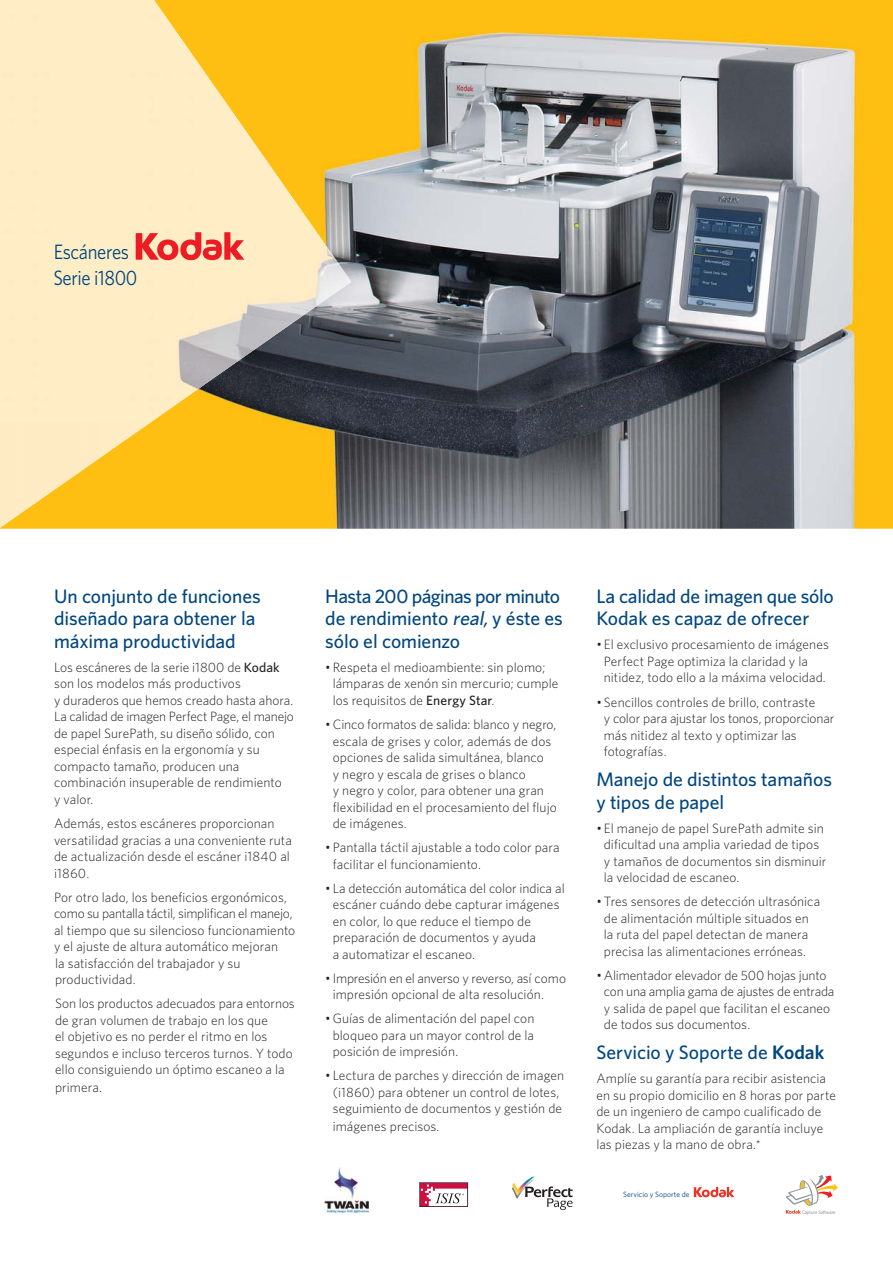
<style>
.page{position:relative;width:893px;height:1263px;background:#fff}
.page>*{position:absolute;margin:0;border:0;box-sizing:border-box;transform-origin:0 0}
.t1{font:20.85px/26.1px "Whitney K";letter-spacing:-.02em;color:#00467f;scale:.9 1}
.t2{font:500 19.5px/22.5px "Whitney K";letter-spacing:-.005em;color:#00467f}
.t3{font:300 13.5px/16.5px "Whitney K";letter-spacing:.005em;color:#231f20}
.t4{font:7.65px "Whitney K";color:#00467f}
.t5{font:300 5.1px "Helvetica";color:#8e9599;scale:.9 1}
.s1{font-weight:500}
.s2{font-style:italic}
.s3{font-weight:600}
</style>
<div class="page">
<img style="left:153px;top:0;width:740px;height:529px">
<div style="left:99px;top:423px;width:54px;height:106px;background:#febf12"></div>
<div style="left:0;top:0;width:200px;height:423px;background:#ffedc5"></div>
<img style="left:200px;top:64px;width:51px;height:325px">
<img style="left:250px;top:136px;width:51px;height:217px">
<img style="left:300px;top:208px;width:51px;height:110px">
<img style="left:0;top:422px;width:99px;height:107px">
<img style="left:99px;top:422px;width:53px;height:37px">
<img style="left:325px;top:1167px;width:44px;height:45px">
<svg style="left:419px;top:1182px;width:49px;height:25px"></svg>
<svg style="left:786px;top:1175px;width:52px;height:39px"></svg>
<svg style="left:512px;top:1177px;width:61px;height:33px"></svg>
<svg style="left:694px;top:1187px;width:40px;height:10px"></svg>
<svg style="left:136px;top:232px;width:108px;height:28px;background:#f58071"></svg>
<h1 class="t1" style="left:53px;top:240px;width:95px">Escáneres<br>Serie i1800</h1>
<h2 class="t2" style="left:54px;top:586px;width:208px">Un conjunto de funciones diseñado para obtener la máxima productividad</h2>
<p class="t3" style="left:54px;top:660px;width:241px">Los escáneres de la serie i1800 de <span class="s1">Kodak </span>son los modelos más productivos<br>y duraderos que hemos creado hasta ahora.<br>La calidad de imagen Perfect Page, el manejo de papel SurePath, su diseño sólido, con especial énfasis en la ergonomía y su compacto tamaño, producen una combinación insuperable de rendimiento<br>y valor.</p>
<p class="t3" style="left:54px;top:816px;width:239px">Además, estos escáneres proporcionan versatilidad gracias a una conveniente ruta de actualización desde el escáner i1840 al i1860.</p>
<p class="t3" style="left:54px;top:890px;width:243px">Por otro lado, los beneficios ergonómicos, como su pantalla táctil, simplifican el manejo, al tiempo que su silencioso funcionamiento y el ajuste de altura automático mejoran<br>la satisfacción del trabajador y su productividad.</p>
<p class="t3" style="left:55px;top:996px;width:241px">Son los productos adecuados para entornos de gran volumen de trabajo en los que<br>el objetivo es no perder el ritmo en los segundos e incluso terceros turnos. Y todo ello consiguiendo un óptimo escaneo a la</p>
<p class="t3" style="left:55px;top:1080px;width:49px">primera.</p>
<h2 class="t2" style="left:325px;top:586px;width:239px">Hasta 200 páginas por minuto de rendimiento <span class="s2">real,</span> y éste es sólo el comienzo</h2>
<p class="t3" style="left:333px;top:660px;width:227px;text-indent:-8px">• Respeta el medioambiente: sin plomo; lámparas de xenón sin mercurio; cumple los requisitos de <span class="s1">Energy Star</span>.</p>
<p class="t3" style="left:333px;top:717px;width:226px;text-indent:-8px">• Cinco formatos de salida: blanco y negro, escala de grises y color, además de dos opciones de salida simultánea, blanco<br>y negro y escala de grises o blanco<br>y negro y color, para obtener una gran flexibilidad en el procesamiento del flujo de imágenes.</p>
<p class="t3" style="left:333px;top:840px;width:228px;text-indent:-8px">• Pantalla táctil ajustable a todo color para facilitar el funcionamiento.</p>
<p class="t3" style="left:333px;top:881px;width:233px;text-indent:-8px">• La detección automática del color indica al escáner cuándo debe capturar imágenes en color, lo que reduce el tiempo de preparación de documentos y ayuda<br>a automatizar el escaneo.</p>
<p class="t3" style="left:333px;top:971px;width:235px;text-indent:-8px">• Impresión en el anverso y reverso, así como impresión opcional de alta resolución.</p>
<p class="t3" style="left:333px;top:1011px;width:203px;text-align:justify;text-indent:-8px">• Guías de alimentación del papel con bloqueo para un mayor control de la posición de impresión.</p>
<p class="t3" style="left:325px;top:1068px;width:240px;text-align:center">• Lectura de parches y dirección de imagen (i1860) para obtener un control de lotes, seguimiento de documentos y gestión de</p>
<p class="t3" style="left:333px;top:1119px;width:108px">imágenes precisos.</p>
<h2 class="t2" style="left:596px;top:586px;width:239px">La calidad de imagen que sólo<br>Kodak es capaz de ofrecer</h2>
<p class="t3" style="left:604px;top:637px;width:227px;text-indent:-8px">• El exclusivo procesamiento de imágenes<br>Perfect Page optimiza la claridad y la nitidez, todo ello a la máxima velocidad.</p>
<p class="t3" style="left:604px;top:695px;width:232px;text-indent:-8px">• Sencillos controles de brillo, contraste<br>y color para ajustar los tonos, proporcionar más nitidez al texto y optimizar las fotografías.</p>
<h2 class="t2" style="left:596px;top:769px;width:237px">Manejo de distintos tamaños y tipos de papel</h2>
<p class="t3" style="left:604px;top:821px;width:224px;text-indent:-8px">• El manejo de papel SurePath admite sin dificultad una amplia variedad de tipos y tamaños de documentos sin disminuir la velocidad de escaneo.</p>
<p class="t3" style="left:596px;top:894px;width:225px;text-align:center">• Tres sensores de detección ultrasónica de alimentación múltiple situados en<br>la ruta del papel detectan de manera precisa las alimentaciones erróneas.</p>
<p class="t3" style="left:604px;top:968px;width:232px;text-indent:-8px">• Alimentador elevador de 500 hojas junto con una amplia gama de ajustes de entrada y salida de papel que facilitan el escaneo de todos sus documentos.</p>
<h2 class="t2" style="left:596px;top:1043px;width:229px">Servicio y Soporte de <span class="s3">Kodak</span></h2>
<p class="t3" style="left:596px;top:1071px;width:241px">Amplíe su garantía para recibir asistencia en su propio domicilio en 8 horas por parte de un ingeniero de campo cualificado de Kodak. La ampliación de garantía incluye las piezas y la mano de obra.*</p>
<p class="t4" style="left:623px;top:1192px;width:68px">Servicio y Soporte de</p>
<p class="t5" style="left:802px;top:1210px;width:39px">Capture Software</p>
</div>
